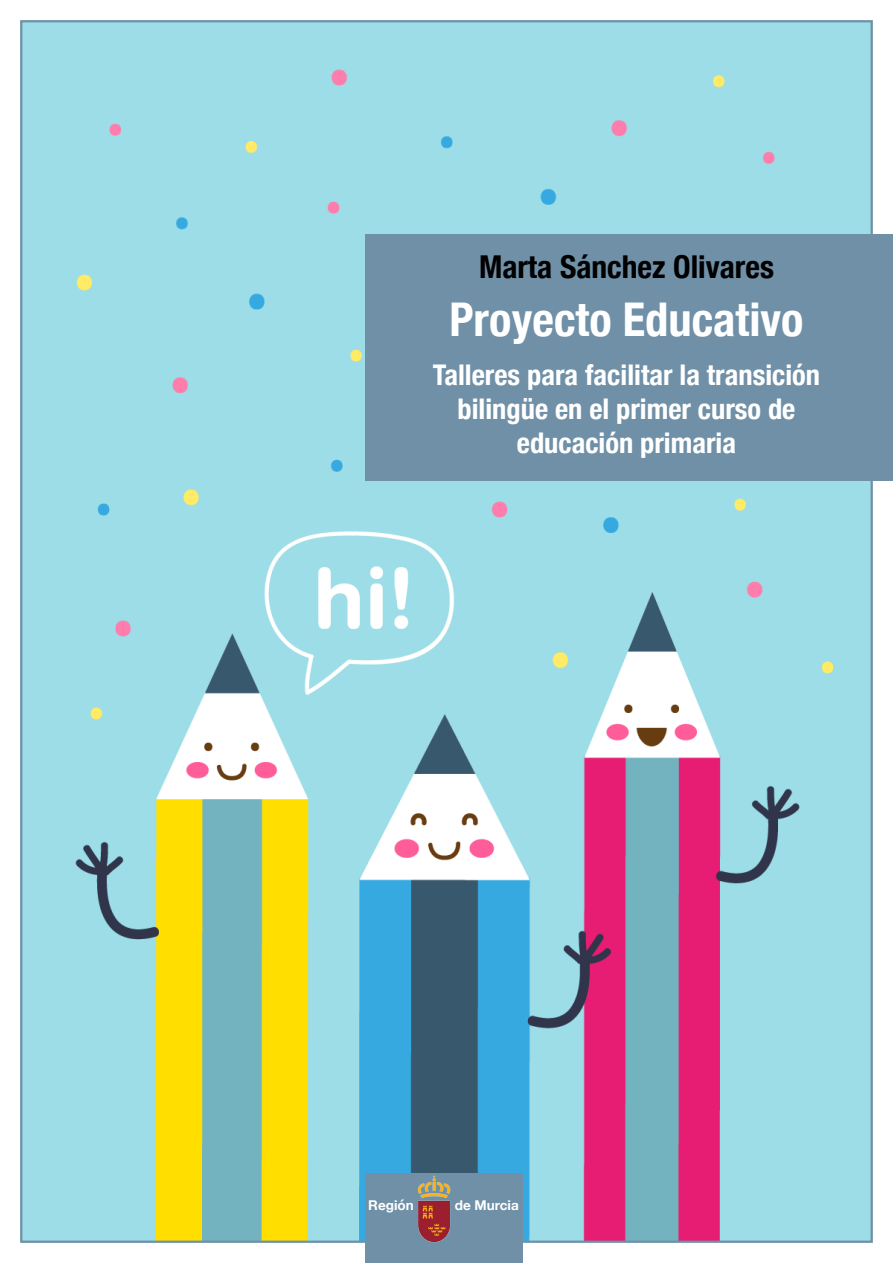
<style>
.page{position:relative;width:893px;height:1263px;background:#fff}
.page>*{position:absolute;margin:0;border:0;box-sizing:border-box;transform-origin:0 0}
.t1{font:700 condensed 46.5px "Helvetica Neue";color:#fff}
.t2{font:700 condensed 31.5px "Helvetica Neue";color:#000}
.t3{font:700 condensed 28.5px/34.2px "Helvetica Neue";color:#fff;text-align:center}
.t4{font:700 13.5px "Helvetica Neue";color:#fff}
</style>
<div class="page">
<img style="left:23px;top:23px;width:847px;height:1217px">
<div style="left:366px;top:234px;width:527px;height:246px;background:#6f90a7"></div>
<div style="left:366px;top:1174px;width:157px;height:89px;background:#6f90a7"></div>
<img style="left:418px;top:1175px;width:33px;height:68px">
<p class="t2" style="left:479px;top:241px;width:296px">Marta Sánchez Olivares</p>
<h1 class="t1" style="left:449px;top:281px;width:356px">Proyecto Educativo</h1>
<p class="t3" style="left:433px;top:355px;width:389px">Talleres para facilitar la transición bilingüe en el primer curso de educación primaria</p>
<p class="t4" style="left:368px;top:1194px;width:47px">Región</p>
<p class="t4" style="left:455px;top:1194px;width:65px">de Murcia</p>
</div>
